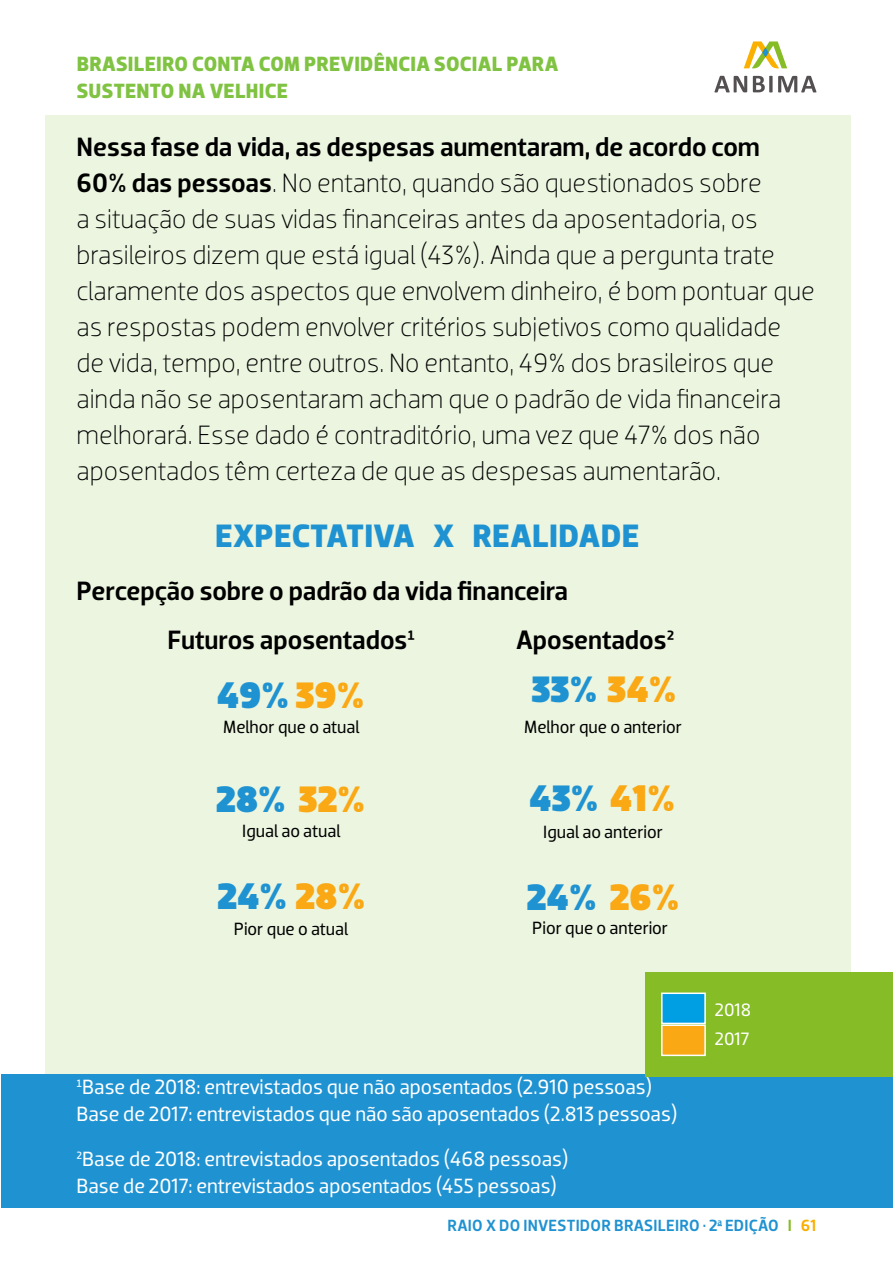
<style>
.page{position:relative;width:893px;height:1263px;background:#fff}
.page>*{position:absolute;margin:0;border:0;box-sizing:border-box;transform-origin:0 0}
.t1{font:900 37.5px "Dobra";color:#1f92d1}
.t2{font:700 33px "Dobra";letter-spacing:.01em;color:#1f92d1}
.t3{font:300 27px/36px "Dobra";color:#000}
.t4{font:500 27px/49.7px "Dobra";color:#000}
.t5{font:21px/27px "Dobra";color:#fff}
.t6{font:700 21px/27px "Dobra";letter-spacing:.015em;color:#80c342}
.t7{font:18.3px/28.5px "Dobra";letter-spacing:.035em;color:#fff}
.t8{font:18px "Dobra";color:#000}
.t9{font:500 16.5px "Dobra";letter-spacing:.015em;color:#1f92d1}
.s1{font-weight:500}
.s2{color:#faa814}
.s3{color:#86bc25}
.s4{color:#f9b000}
</style>
<div class="page">
<div style="left:45px;top:115px;width:805px;height:1071px;background:#ebf5df"></div>
<svg style="left:744px;top:41px;width:43px;height:28px"></svg>
<svg style="left:714px;top:76px;width:102px;height:16px"></svg>
<div style="left:1px;top:1074px;width:892px;height:134px;background:#1f92d1"></div>
<div style="left:645px;top:972px;width:248px;height:105px;background:#86bc25"></div>
<div style="left:661px;top:992px;width:45px;height:32px;background:#009fe3;border:2px solid #fff"></div>
<div style="left:661px;top:1024px;width:45px;height:32px;background:#faa814;border:2px solid #fff"></div>
<p class="t6" style="left:77px;top:51px;width:483px">BRASILEIRO CONTA COM PREVIDÊNCIA SOCIAL PARA<br>SUSTENTO NA VELHICE</p>
<p class="t3" style="left:77px;top:129px;width:740px"><span class="s1">Nessa fase da vida, as despesas aumentaram, de acordo com 60% das pessoas</span>. No entanto, quando são questionados sobre<br>a situação de suas vidas financeiras antes da aposentadoria, os brasileiros dizem que está igual (43%). Ainda que a pergunta trate claramente dos aspectos que envolvem dinheiro, é bom pontuar que as respostas podem envolver critérios subjetivos como qualidade de vida, tempo, entre outros. No entanto, 49% dos brasileiros que ainda não se aposentaram acham que o padrão de vida financeira melhorará. Esse dado é contraditório, uma vez que 47% dos não aposentados têm certeza de que as despesas aumentarão.</p>
<p class="t2" style="left:215px;top:516px;width:426px">EXPECTATIVA X REALIDADE</p>
<p class="t4" style="left:168px;top:566px;width:402px;text-indent:-91px">Percepção sobre o padrão da vida financeira<br>Futuros aposentados1</p>
<p class="t4" style="left:516px;top:615px;width:160px">Aposentados2</p>
<h1 class="t1" style="left:217px;top:673px;width:149px">49% <span class="s2">39%</span></h1>
<h1 class="t1" style="left:531px;top:668px;width:146px">33% <span class="s2">34%</span></h1>
<p class="t8" style="left:223px;top:716px;width:138px">Melhor que o atual</p>
<p class="t8" style="left:524px;top:716px;width:159px">Melhor que o anterior</p>
<h1 class="t1" style="left:216px;top:778px;width:150px">28% <span class="s2">32%</span></h1>
<h1 class="t1" style="left:529px;top:776px;width:147px">43% <span class="s2">41%</span></h1>
<p class="t8" style="left:242px;top:820px;width:100px">Igual ao atual</p>
<p class="t8" style="left:543px;top:821px;width:121px">Igual ao anterior</p>
<h1 class="t1" style="left:217px;top:875px;width:149px">24% <span class="s2">28%</span></h1>
<h1 class="t1" style="left:527px;top:875px;width:154px">24% <span class="s2">26%</span></h1>
<p class="t8" style="left:234px;top:918px;width:116px">Pior que o atual</p>
<p class="t8" style="left:532px;top:918px;width:138px">Pior que o anterior</p>
<p class="t5" style="left:77px;top:1074px;width:602px">1Base de 2018: entrevistados que não aposentados (2.910 pessoas)<br>Base de 2017: entrevistados que não são aposentados (2.813 pessoas)</p>
<p class="t5" style="left:77px;top:1145px;width:493px">2Base de 2018: entrevistados aposentados (468 pessoas)<br>Base de 2017: entrevistados aposentados (455 pessoas)</p>
<p class="t7" style="left:715px;top:996px;width:38px">2018<br>2017</p>
<p class="t9" style="left:448px;top:1215px;width:369px">RAIO X DO INVESTIDOR BRASILEIRO • 2<sup>a</sup> EDIÇÃO <span class="s3">I</span> <span class="s4">61</span></p>
</div>
